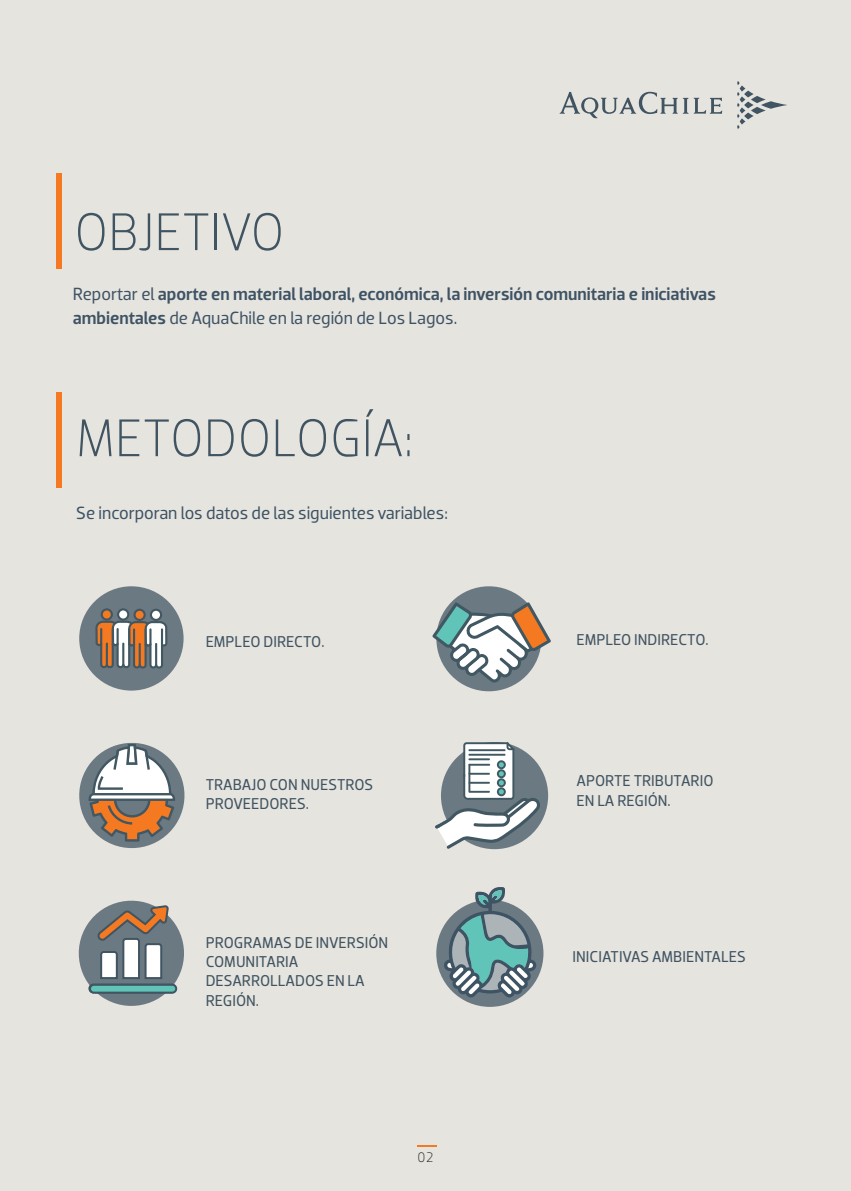
<style>
.page{position:relative;width:851px;height:1191px;background:#fff}
.page>*{position:absolute;margin:0;border:0;box-sizing:border-box;transform-origin:0 0}
.t1{font:300 54px "Dobra";color:#405461}
.t2{font:500 18px/24px "Dobra";color:#3e5364}
.t3{font:18px "Dobra";color:#3e5364}
.t4{font:16px/19.2px "Dobra";color:#405461}
.t5{font:300 14px "Dobra";color:#231f20}
.s1{font-weight:400}
</style>
<div class="page">
<div style="left:0;top:0;width:850px;height:1191px;background:#e6e4df"></div>
<div style="left:441px;top:742px;width:107px;height:107px;background:#6b7982;border-radius:50%"></div>
<svg style="left:435px;top:742px;width:106px;height:106px"></svg>
<hr style="left:468px;top:749px;width:37px;height:2px;background:#415762">
<hr style="left:468px;top:754px;width:37px;height:1px;background:#415762">
<hr style="left:468px;top:758px;width:22px;height:2px;background:#415762">
<svg style="left:737px;top:81px;width:50px;height:48px"></svg>
<svg style="left:559px;top:92px;width:163px;height:26px"></svg>
<div style="left:56px;top:173px;width:5px;height:96px;background:#f47921"></div>
<div style="left:56px;top:392px;width:5px;height:96px;background:#f47921"></div>
<svg style="left:417px;top:1145px;width:19px;height:2px"></svg>
<svg style="left:432px;top:586px;width:119px;height:105px"></svg>
<div style="left:79px;top:586px;width:104px;height:104px;background:#6b7982;border-radius:50%"></div>
<svg style="left:95px;top:608px;width:72px;height:60px"></svg>
<hr style="left:155px;top:643px;width:2px;height:23px;background:#415762">
<svg style="left:79px;top:900px;width:105px;height:106px"></svg>
<svg style="left:436px;top:899px;width:107px;height:108px"></svg>
<svg style="left:444px;top:887px;width:92px;height:110px"></svg>
<svg style="left:79px;top:743px;width:105px;height:105px"></svg>
<h1 class="t1" style="left:74px;top:200px;width:212px">OBJETIVO</h1>
<p class="t2" style="left:73px;top:282px;width:644px"><span class="s1">Reportar el</span> aporte en material laboral, económica, la inversión comunitaria e iniciativas ambientales <span class="s1">de AquaChile en la región de Los Lagos.</span></p>
<h1 class="t1" style="left:76px;top:406px;width:338px">METODOLOGÍA:</h1>
<p class="t3" style="left:76px;top:502px;width:373px">Se incorporan los datos de las siguientes variables:</p>
<p class="t4" style="left:206px;top:632px;width:120px">EMPLEO DIRECTO.</p>
<p class="t4" style="left:576px;top:630px;width:134px">EMPLEO INDIRECTO.</p>
<p class="t4" style="left:206px;top:775px;width:169px">TRABAJO CON NUESTROS<br>PROVEEDORES.</p>
<p class="t4" style="left:206px;top:933px;width:184px">PROGRAMAS DE INVERSIÓN<br>COMUNITARIA<br>DESARROLLADOS EN LA<br>REGIÓN.</p>
<p class="t5" style="left:417px;top:1148px;width:17px">02</p>
<p class="t4" style="left:576px;top:771px;width:138px">APORTE TRIBUTARIO<br>EN LA REGIÓN.</p>
<p class="t4" style="left:572px;top:946px;width:175px">INICIATIVAS AMBIENTALES</p>
</div>
